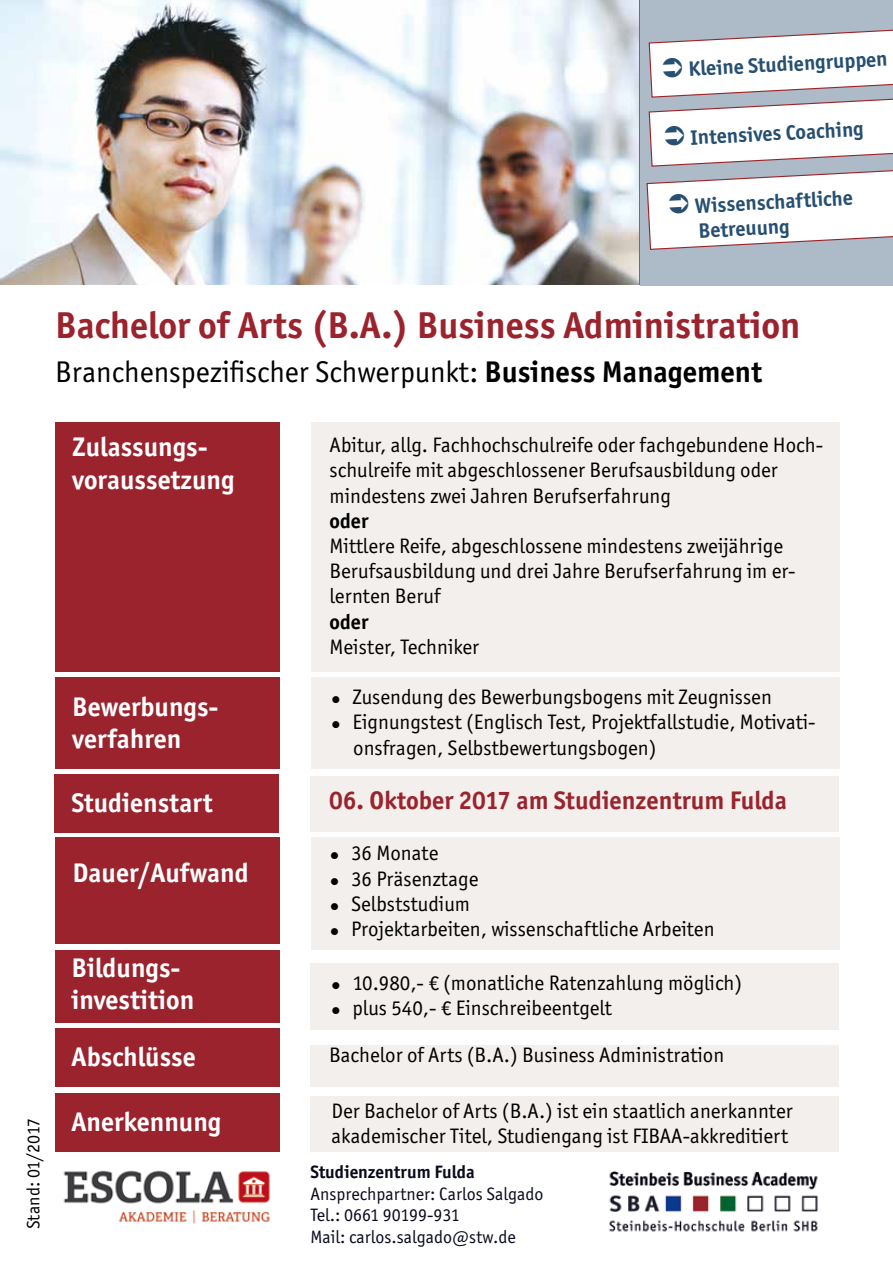
<style>
.page{position:relative;width:893px;height:1263px;background:#fff}
.page>*{position:absolute;margin:0;border:0;box-sizing:border-box;transform-origin:0 0}
.t1{font:700 37.5px "Officina Sans ITC Std";color:#9b232d}
.t2{font:30px "Officina Sans ITC Std";color:#010100}
.t3{font:700 27px/32.4px "Officina Sans ITC Std";color:#fff}
.t4{font:700 25.5px "Officina Sans ITC Std";color:#9b232d}
.t5{font:21px/25.2px "Officina Sans ITC Std";color:#010101}
.t6{font:700 21px/25.2px "Officina Sans ITC Std";color:#274f72}
.t7{font:700 21px "Officina Sans ITC Std";color:#010101}
.t8{font:18px/21.6px "Officina Sans ITC Std";color:#090a1d}
.t9{font:700 18px "Officina Sans ITC Std";color:#090a1d}
.t10{font:18px "Officina Sans ITC Std";letter-spacing:-.01em;color:#010101}
.s1{font-weight:700}
</style>
<div class="page">
<div style="left:55px;top:422px;width:225px;height:250px;background:#9b232d"></div>
<div style="left:55px;top:677px;width:225px;height:92px;background:#9b232d"></div>
<div style="left:311px;top:422px;width:528px;height:250px;background:#f3efec"></div>
<div style="left:312px;top:677px;width:528px;height:92px;background:#f3efec"></div>
<div style="left:55px;top:838px;width:225px;height:106px;background:#9b232d"></div>
<div style="left:312px;top:838px;width:528px;height:112px;background:#f3efec"></div>
<div style="left:55px;top:950px;width:225px;height:72px;background:#9b232d"></div>
<div style="left:311px;top:963px;width:528px;height:67px;background:#f3efec"></div>
<div style="left:55px;top:1028px;width:225px;height:59px;background:#9b232d"></div>
<div style="left:311px;top:1045px;width:528px;height:41px;background:#f3efec"></div>
<div style="left:55px;top:1093px;width:225px;height:59px;background:#9b232d"></div>
<div style="left:311px;top:1097px;width:528px;height:55px;background:#f3efec"></div>
<img style="left:0;top:0;width:638px;height:285px">
<div style="left:640px;top:0;width:252px;height:285px;background:#adbac7"></div>
<div style="left:54px;top:774px;width:225px;height:59px;background:#9b232d"></div>
<div style="left:311px;top:776px;width:528px;height:55px;background:#f3efec"></div>
<img style="left:609px;top:1170px;width:209px;height:62px">
<img style="left:63px;top:1170px;width:207px;height:54px">
<svg style="left:646px;top:28px;width:247px;height:222px"></svg>
<p class="t6" style="left:688px;top:56px;width:201px;rotate:-3deg">Kleine Studiengruppen</p>
<p class="t6" style="left:690px;top:125px;width:175px;rotate:-3deg">Intensives Coaching</p>
<p class="t6" style="left:694px;top:193px;width:160px;rotate:-3deg">Wissenschaftliche<br>Betreuung</p>
<h1 class="t1" style="left:55px;top:302px;width:747px">Bachelor of Arts (B.A.) Business Administration</h1>
<h2 class="t2" style="left:55px;top:354px;width:708px">Branchenspezifischer Schwerpunkt: <span class="s1">Business Management</span></h2>
<p class="t10" style="left:23px;top:1229px;width:113px;rotate:-90deg">Stand: 01/2017</p>
<p class="t3" style="left:72px;top:431px;width:164px">Zulassungs&shy;voraussetzung</p>
<p class="t3" style="left:72px;top:690px;width:148px">Bewerbungs&shy;verfahren</p>
<p class="t5" style="left:330px;top:432px;width:495px">Abitur, allg. Fachhochschulreife oder fachgebundene Hoch&shy;schulreife mit abgeschlossener Berufsausbildung oder mindestens zwei Jahren Berufserfahrung</p>
<p class="t7" style="left:330px;top:508px;width:40px">oder</p>
<p class="t5" style="left:330px;top:533px;width:467px">Mittlere Reife, abgeschlossene mindestens zweijährige<br>Berufsausbildung und drei Jahre Berufserfahrung im er&shy;lernten Beruf</p>
<p class="t7" style="left:330px;top:608px;width:40px">oder</p>
<p class="t5" style="left:330px;top:634px;width:151px">Meister, Techniker</p>
<p class="t5" style="left:332px;top:684px;width:442px">● Zusendung des Bewerbungsbogens mit Zeugnissen</p>
<p class="t5" style="left:353px;top:709px;width:464px;text-indent:-22px">● Eignungstest (Englisch Test, Projektfallstudie, Motivati&shy;onsfragen, Selbstbewertungsbogen)</p>
<p class="t3" style="left:71px;top:786px;width:143px">Studienstart</p>
<p class="t4" style="left:329px;top:785px;width:459px">06. Oktober 2017 am Studienzentrum Fulda</p>
<p class="t3" style="left:73px;top:856px;width:178px">Dauer/Aufwand</p>
<p class="t3" style="left:72px;top:951px;width:124px">Bildungs&shy;investition</p>
<p class="t5" style="left:330px;top:840px;width:110px">● 36 Monate</p>
<p class="t5" style="left:330px;top:866px;width:150px">● 36 Präsenztage</p>
<p class="t5" style="left:330px;top:891px;width:141px">● Selbststudium</p>
<p class="t5" style="left:330px;top:916px;width:386px">● Projektarbeiten, wissenschaftliche Arbeiten</p>
<p class="t5" style="left:332px;top:970px;width:412px">● 10.980,- € (monatliche Ratenzahlung möglich)</p>
<p class="t5" style="left:332px;top:995px;width:282px">● plus 540,- € Einschreibeentgelt</p>
<p class="t3" style="left:72px;top:1041px;width:126px">Abschlüsse</p>
<p class="t5" style="left:329px;top:1042px;width:397px">Bachelor of Arts (B.A.) Business Administration</p>
<p class="t3" style="left:72px;top:1105px;width:151px">Anerkennung</p>
<p class="t5" style="left:332px;top:1098px;width:463px">Der Bachelor of Arts (B.A.) ist ein staatlich anerkannter akademischer Titel, Studiengang ist FIBAA-akkreditiert</p>
<p class="t9" style="left:310px;top:1161px;width:166px">Studienzentrum Fulda</p>
<p class="t8" style="left:310px;top:1183px;width:235px">Ansprechpartner: Carlos Salgado<br>Tel.: 0661 90199-931<br>Mail: carlos.salgado@stw.de</p>
</div>
